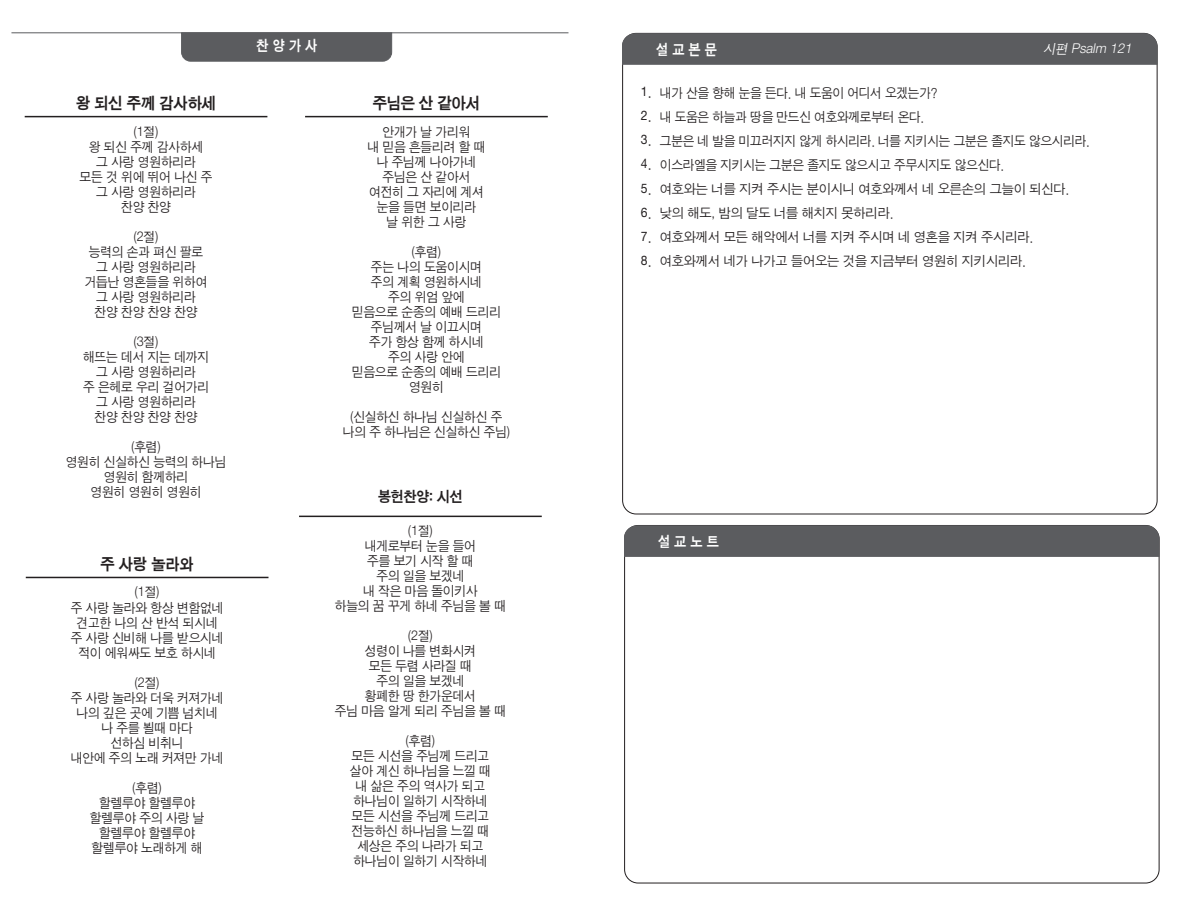
<style>
.page{position:relative;width:1182px;height:919px;background:#fff}
.page>*{position:absolute;margin:0;border:0;box-sizing:border-box;transform-origin:0 0}
.t1{font:16.5px "Sand Kg";letter-spacing:-.01em;color:#231f20;scale:.96 1}
.t2{font:15px "Sand Kg";letter-spacing:.3em;color:#fff;scale:.9 1}
.t3{font:15px "Sand Kg";letter-spacing:-.01em;color:#231f20;scale:.96 1}
.t4{font:13.5px "Sand Jg";letter-spacing:-.01em;color:#231f20;scale:.96 1}
.t5{font:13.5px "Sand Jg";letter-spacing:-.01em;color:#231f20;scale:.95 1}
.t6{font:13.5px "Sand Jg";letter-spacing:-.01em;color:#231f20}
.t7{font:13.5px "Sand Tg";color:#231f20}
.t8{font:italic 13.5px "Sand Jg";color:#fff}
</style>
<div class="page">
<hr style="left:11px;top:33px;width:557px;height:1px;background:#5b5c5f">
<svg style="left:181px;top:32px;width:211px;height:30px;background:#5d5e61"></svg>
<div style="left:622px;top:33px;width:535px;height:32px;background:#5b5c5f"></div>
<hr style="left:25px;top:116px;width:242px;height:1px;background:#231f20">
<hr style="left:305px;top:116px;width:242px;height:1px;background:#231f20">
<hr style="left:299px;top:515px;width:242px;height:2px;background:#231f20">
<hr style="left:26px;top:576px;width:242px;height:2px;background:#231f20">
<div style="left:624px;top:525px;width:535px;height:31px;background:#5b5c5f"></div>
<p class="t1" style="left:76px;top:95px;width:147px">왕 되신 주께 감사하세</p>
<p class="t4" style="left:134px;top:125px;width:27px">(1절)</p>
<p class="t4" style="left:89px;top:140px;width:121px">왕 되신 주께 감사하세</p>
<p class="t4" style="left:96px;top:155px;width:105px">그 사랑 영원하리라</p>
<p class="t4" style="left:79px;top:170px;width:140px">모든 것 위에 뛰어 나신 주</p>
<p class="t4" style="left:96px;top:185px;width:105px">그 사랑 영원하리라</p>
<p class="t4" style="left:121px;top:200px;width:53px">찬양 찬양</p>
<p class="t4" style="left:134px;top:230px;width:27px">(2절)</p>
<p class="t4" style="left:89px;top:245px;width:121px">능력의 손과 펴신 팔로</p>
<p class="t4" style="left:96px;top:260px;width:105px">그 사랑 영원하리라</p>
<p class="t4" style="left:85px;top:275px;width:129px">거듭난 영혼들을 위하여</p>
<p class="t4" style="left:96px;top:290px;width:105px">그 사랑 영원하리라</p>
<p class="t4" style="left:95px;top:305px;width:109px">찬양 찬양 찬양 찬양</p>
<p class="t4" style="left:134px;top:335px;width:27px">(3절)</p>
<p class="t4" style="left:83px;top:350px;width:133px">해뜨는 데서 지는 데까지</p>
<p class="t4" style="left:96px;top:365px;width:105px">그 사랑 영원하리라</p>
<p class="t4" style="left:83px;top:380px;width:133px">주 은헤로 우리 걸어가리</p>
<p class="t4" style="left:96px;top:395px;width:105px">그 사랑 영원하리라</p>
<p class="t4" style="left:95px;top:410px;width:109px">찬양 찬양 찬양 찬양</p>
<p class="t4" style="left:131px;top:440px;width:32px">(후렴)</p>
<p class="t4" style="left:66px;top:455px;width:169px">영원히 신실하신 능력의 하나님</p>
<p class="t4" style="left:104px;top:470px;width:89px">영원히 함께하리</p>
<p class="t4" style="left:91px;top:485px;width:117px">영원히 영원히 영원히</p>
<p class="t1" style="left:100px;top:555px;width:99px">주 사랑 놀라와</p>
<p class="t4" style="left:135px;top:585px;width:27px">(1절)</p>
<p class="t4" style="left:71px;top:600px;width:160px">주 사랑 놀라와 항상 변함없네</p>
<p class="t4" style="left:77px;top:615px;width:148px">견고한 나의 산 반석 되시네</p>
<p class="t4" style="left:71px;top:630px;width:160px">주 사랑 신비해 나를 받으시네</p>
<p class="t4" style="left:78px;top:645px;width:145px">적이 에워싸도 보호 하시네</p>
<p class="t4" style="left:135px;top:675px;width:27px">(2절)</p>
<p class="t4" style="left:71px;top:690px;width:160px">주 사랑 놀라와 더욱 커져가네</p>
<p class="t4" style="left:77px;top:705px;width:148px">나의 깊은 곳에 기쁨 넘치네</p>
<p class="t4" style="left:101px;top:720px;width:97px">나 주를 뵐때 마다</p>
<p class="t4" style="left:111px;top:735px;width:77px">선하심 비취니</p>
<p class="t4" style="left:71px;top:750px;width:160px">내안에 주의 노래 커져만 가네</p>
<p class="t4" style="left:133px;top:780px;width:32px">(후렴)</p>
<p class="t4" style="left:99px;top:795px;width:101px">할렐루야 할렐루야</p>
<p class="t4" style="left:90px;top:810px;width:121px">할렐루야 주의 사랑 날</p>
<p class="t4" style="left:99px;top:825px;width:101px">할렐루야 할렐루야</p>
<p class="t4" style="left:92px;top:840px;width:117px">할렐루야 노래하게 해</p>
<p class="t2" style="left:256px;top:38px;width:69px">찬양가사</p>
<p class="t1" style="left:372px;top:95px;width:113px">주님은 산 같아서</p>
<p class="t4" style="left:382px;top:125px;width:93px">안개가 날 가리워</p>
<p class="t4" style="left:367px;top:140px;width:124px">내 믿음 흔들리려 할 때</p>
<p class="t4" style="left:376px;top:155px;width:105px">나 주님께 나아가네</p>
<p class="t4" style="left:382px;top:170px;width:93px">주님은 산 같아서</p>
<p class="t4" style="left:369px;top:185px;width:121px">여전히 그 자리에 계셔</p>
<p class="t4" style="left:376px;top:200px;width:105px">눈을 들면 보이리라</p>
<p class="t4" style="left:386px;top:215px;width:85px">날 위한 그 사랑</p>
<p class="t4" style="left:412px;top:245px;width:32px">(후렴)</p>
<p class="t4" style="left:371px;top:260px;width:117px">주는 나의 도움이시며</p>
<p class="t4" style="left:371px;top:275px;width:117px">주의 계획 영원하시네</p>
<p class="t4" style="left:388px;top:290px;width:81px">주의 위엄 앞에</p>
<p class="t4" style="left:352px;top:305px;width:157px">믿음으로 순종의 예배 드리리</p>
<p class="t4" style="left:371px;top:320px;width:117px">주님께서 날 이끄시며</p>
<p class="t4" style="left:369px;top:335px;width:121px">주가 항상 함께 하시네</p>
<p class="t4" style="left:388px;top:350px;width:81px">주의 사랑 안에</p>
<p class="t4" style="left:352px;top:365px;width:157px">믿음으로 순종의 예배 드리리</p>
<p class="t4" style="left:409px;top:380px;width:38px">영원히</p>
<p class="t4" style="left:350px;top:410px;width:160px">(신실하신 하나님 신실하신 주</p>
<p class="t4" style="left:343px;top:425px;width:175px">나의 주 하나님은 신실하신 주님)</p>
<p class="t3" style="left:378px;top:488px;width:90px">봉헌찬양: 시선</p>
<p class="t4" style="left:408px;top:524px;width:27px">(1절)</p>
<p class="t4" style="left:365px;top:539px;width:117px">내게로부터 눈을 들어</p>
<p class="t4" style="left:367px;top:554px;width:112px">주를 보기 시작 할 때</p>
<p class="t4" style="left:376px;top:569px;width:93px">주의 일을 보겠네</p>
<p class="t4" style="left:363px;top:584px;width:121px">내 작은 마음 돌이키사</p>
<p class="t4" style="left:335px;top:599px;width:180px">하늘의 꿈 꾸게 하네 주님을 볼 때</p>
<p class="t4" style="left:408px;top:629px;width:27px">(2절)</p>
<p class="t4" style="left:365px;top:644px;width:117px">성령이 나를 변화시켜</p>
<p class="t4" style="left:369px;top:659px;width:109px">모든 두렴 사라질 때</p>
<p class="t4" style="left:376px;top:674px;width:93px">주의 일을 보겠네</p>
<p class="t4" style="left:365px;top:689px;width:117px">황폐한 땅 한가운데서</p>
<p class="t4" style="left:335px;top:704px;width:180px">주님 마음 알게 되리 주님을 볼 때</p>
<p class="t4" style="left:406px;top:734px;width:32px">(후렴)</p>
<p class="t4" style="left:351px;top:749px;width:145px">모든 시선을 주님께 드리고</p>
<p class="t4" style="left:350px;top:764px;width:148px">살아 계신 하나님을 느낄 때</p>
<p class="t4" style="left:355px;top:779px;width:136px">내 삶은 주의 역사가 되고</p>
<p class="t4" style="left:353px;top:794px;width:141px">하나님이 일하기 시작하네</p>
<p class="t4" style="left:351px;top:809px;width:145px">모든 시선을 주님께 드리고</p>
<p class="t4" style="left:351px;top:824px;width:145px">전능하신 하나님을 느낄 때</p>
<p class="t4" style="left:357px;top:839px;width:133px">세상은 주의 나라가 되고</p>
<p class="t4" style="left:353px;top:854px;width:141px">하나님이 일하기 시작하네</p>
<p class="t2" style="left:656px;top:42px;width:69px">설교본문</p>
<p class="t8" style="left:1043px;top:42px;width:92px">시편 Psalm 121</p>
<p class="t7" style="left:641px;top:86px;width:12px">1.</p>
<p class="t7" style="left:641px;top:110px;width:12px">2.</p>
<p class="t7" style="left:641px;top:134px;width:12px">3.</p>
<p class="t7" style="left:641px;top:158px;width:12px">4.</p>
<p class="t7" style="left:641px;top:182px;width:12px">5.</p>
<p class="t7" style="left:641px;top:206px;width:12px">6.</p>
<p class="t7" style="left:641px;top:230px;width:12px">7.</p>
<p class="t7" style="left:641px;top:254px;width:12px">8.</p>
<p class="t5" style="left:660px;top:86px;width:294px">내가 산을 향해 눈을 든다. 내 도움이 어디서 오겠는가?</p>
<p class="t5" style="left:660px;top:110px;width:279px">내 도움은 하늘과 땅을 만드신 여호와께로부터 온다.</p>
<p class="t5" style="left:660px;top:134px;width:454px">그분은 네 발을 미끄러지지 않게 하시리라. 너를 지키시는 그분은 졸지도 않으시리라.</p>
<p class="t5" style="left:660px;top:158px;width:363px">이스라엘을 지키시는 그분은 졸지도 않으시고 주무시지도 않으신다.</p>
<p class="t6" style="left:660px;top:182px;width:410px">여호와는 너를 지켜 주시는 분이시니 여호와께서 네 오른손의 그늘이 되신다.</p>
<p class="t6" style="left:660px;top:206px;width:235px">낮의 해도, 밤의 달도 너를 해치지 못하리라.</p>
<p class="t6" style="left:660px;top:230px;width:374px">여호와께서 모든 해악에서 너를 지켜 주시며 네 영혼을 지켜 주시리라.</p>
<p class="t6" style="left:660px;top:254px;width:367px">여호와께서 네가 나가고 들어오는 것을 지금부터 영원히 지키시리라.</p>
<p class="t2" style="left:658px;top:534px;width:69px">설교노트</p>
</div>
